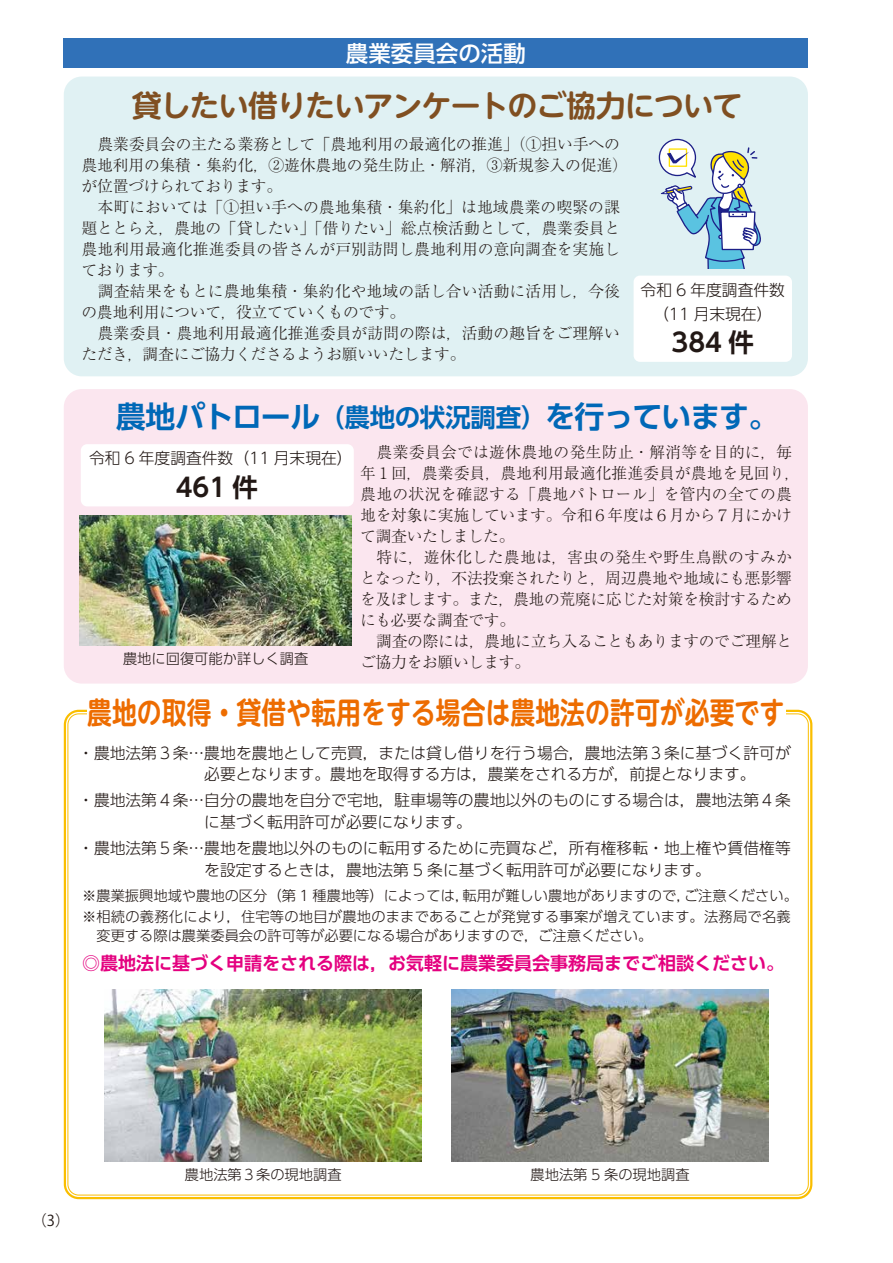
<style>
.page{position:relative;width:893px;height:1263px;background:#fff}
.page>*{position:absolute;margin:0;border:0;box-sizing:border-box;transform-origin:0 0}
.t1{font:700 30px "UD Shin M Go Pr 6 De";color:#ed6c00;scale:.83 1}
.t2{font:700 30px "UD Shin M Go Pr 6 De";letter-spacing:-.035em;color:#804f21}
.t3{font:700 30px "UD Shin Go Pr 6 De";letter-spacing:-.035em;color:#0068b7}
.t4{font:700 25.5px "UD Shin Go Pr 6 De";letter-spacing:-.01em;color:#0068b7}
.t5{font:700 25.5px "UD Shin Go Pr 6 De";color:#221815}
.t6{font:500 22.5px "UD Shin Go Pr 6";color:#fff}
.t7{font:700 18px "UD Shin Go Pr 6 De";color:#e4007f}
.t8{font:300 15.75px/21px "Ryumin Pr 6";letter-spacing:-.005em;color:#221815}
.t9{font:300 15.75px/21.8px "UD Shin Go Pr 6";color:#221815}
.t10{font:15px "Koz Go Pro";color:#221815}
.t11{font:300 14.25px/21.8px "UD Shin Go Pr 6";color:#221815}
</style>
<div class="page">
<div style="left:64px;top:389px;width:744px;height:295px;background:#fbe6ef;border-radius:18px"></div>
<div style="left:64px;top:77px;width:744px;height:299px;background:#e0f1f3;border-radius:18px"></div>
<svg style="left:658px;top:138px;width:103px;height:131px"></svg>
<div style="left:634px;top:276px;width:158px;height:86px;background:#fff;border-radius:6px"></div>
<div style="left:81px;top:444px;width:273px;height:62px;background:#fff;border-radius:6px"></div>
<img style="left:80px;top:516px;width:271px;height:129px">
<img style="left:105px;top:989px;width:317px;height:172px">
<img style="left:452px;top:989px;width:317px;height:172px">
<div style="left:64px;top:38px;width:744px;height:30px;background:#3071b8"></div>
<h3 class="t6" style="left:346px;top:35px;width:182px">農業委員会の活動</h3>
<h1 class="t2" style="left:132px;top:80px;width:612px">貸したい借りたいアンケートのご協力について</h1>
<p class="t8" style="left:81px;top:133px;width:548px">　農業委員会の主たる業務として「農地利用の最適化の推進」（①担い手への農地利用の集積・集約化，②遊休農地の発生防止・解消，③新規参入の促進(が位置づけられております。<br>　本町においては「①担い手への農地集積・集約化」は地域農業の喫緊の課題ととらえ，農地の「貸したい」「借りたい」総点検活動として，農業委員と農地利用最適化推進委員の皆さんが戸別訪問し農地利用の意向調査を実施しております。<br>　調査結果をもとに農地集積・集約化や地域の話し合い活動に活用し，今後の農地利用について，役立てていくものです。<br>　農業委員・農地利用最適化推進委員が訪問の際は，活動の趣旨をご理解いただき，調査にご協力くださるようお願いいたします。</p>
<p class="t9" style="left:641px;top:277px;width:146px;line-height:24px;text-align:center">令和 6 年度調査件数（11 月末現在(</p>
<h2 class="t5" style="left:672px;top:322px;width:84px">384 件</h2>
<h1 class="t3" style="left:116px;top:392px;width:206px">農地パトロール</h1>
<h2 class="t4" style="left:319px;top:396px;width:229px">（農地の状況調査）</h2>
<h1 class="t3" style="left:545px;top:392px;width:235px">を行っています。</h1>
<p class="t8" style="left:360px;top:441px;width:442px">　農業委員会では遊休農地の発生防止・解消等を目的に，毎年１回，農業委員，農地利用最適化推進委員が農地を見回り，農地の状況を確認する「農地パトロール」を管内の全ての農地を対象に実施しています。令和６年度は６月から７月にかけて調査いたしました。<br>　特に，遊休化した農地は，害虫の発生や野生鳥獣のすみかとなったり，不法投棄されたりと，周辺農地や地域にも悪影響を及ぼします。また，農地の荒廃に応じた対策を検討するためにも必要な調査です。<br>　調査の際には，農地に立ち入ることもありますのでご理解とご協力をお願いします。</p>
<p class="t9" style="left:89px;top:447px;width:265px">令和 6 年度調査件数（11 月末現在(</p>
<h2 class="t5" style="left:176px;top:467px;width:84px">461 件</h2>
<p class="t11" style="left:123px;top:647px;width:187px">農地に回復可能か詳しく調査</p>
<h1 class="t1" style="left:87px;top:687px;width:842px">農地の取得・貸借や転用をする場合は農地法の許可が必要です</h1>
<p class="t9" style="left:204px;top:741px;width:588px;text-indent:-126px">・農地法第３条…農地を農地として売買，または貸し借りを行う場合，農地法第３条に基づく許可が必要となります。農地を取得する方は，農業をされる方が，前提となります。</p>
<p class="t9" style="left:204px;top:789px;width:588px;text-indent:-126px">・農地法第４条…自分の農地を自分で宅地，駐車場等の農地以外のものにする場合は，農地法第４条に基づく転用許可が必要になります。</p>
<p class="t9" style="left:204px;top:837px;width:588px;text-indent:-126px">・農地法第５条…農地を農地以外のものに転用するために売買など，所有権移転・地上権や賃借権等を設定するときは，農地法第 5 条に基づく転用許可が必要になります。</p>
<p class="t11" style="left:684px;top:884px;width:115px">ご注意ください。</p>
<p class="t11" style="left:463px;top:884px;width:229px">転用が難しい農地がありますので，</p>
<p class="t11" style="left:82px;top:884px;width:710px">※農業振興地域や農地の区分（第 1 種農地等）によっては，<br>※相続の義務化により，住宅等の地目が農地のままであることが発覚する事案が増えています。法務局で名義</p>
<p class="t11" style="left:96px;top:924px;width:557px">変更する際は農業委員会の許可等が必要になる場合がありますので，ご注意ください。</p>
<p class="t7" style="left:82px;top:948px;width:703px">◎農地法に基づく申請をされる際は，お気軽に農業委員会事務局までご相談ください。</p>
<p class="t10" style="left:32px;top:1211px;width:40px">) (3</p>
<p class="t11" style="left:185px;top:1163px;width:158px">農地法第３条の現地調査</p>
<p class="t11" style="left:531px;top:1163px;width:161px">農地法第 5 条の現地調査</p>
</div>
